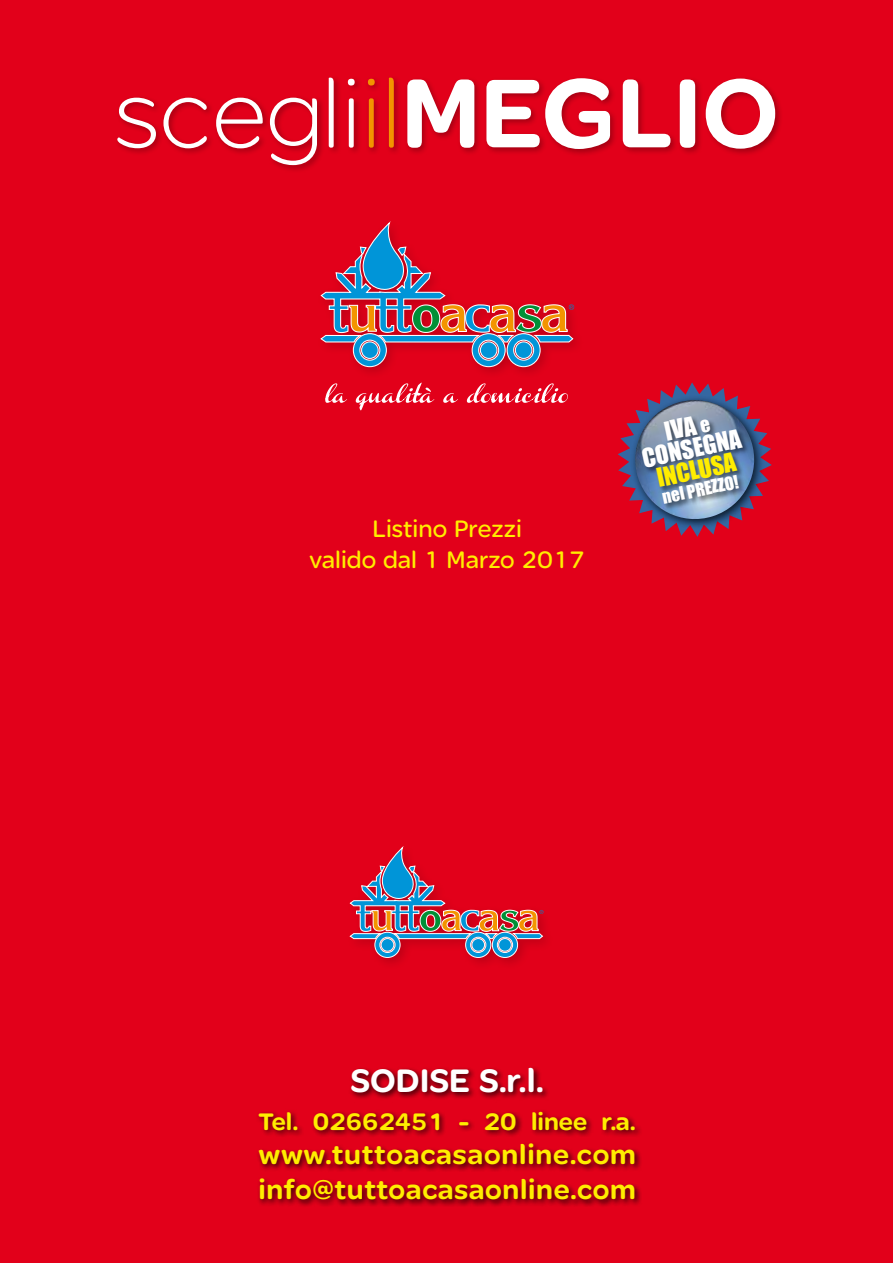
<style>
.page{position:relative;width:893px;height:1263px;background:#e2001a}
.page>*{position:absolute;margin:0;border:0;box-sizing:border-box;transform-origin:0 0}
.t1{font:900 34.8px "SE Optimist";color:#fff}
.t2{font:900 28.95px/34.8px "SE Optimist";letter-spacing:.02em;color:#ffed00}
.t3{font:25.5px/30.6px "SE Optimist";color:#ffed00;text-align:center}
.t4{font:900 25.5px "SE Optimist";color:#ffed00}
.t5{font:24px/22px "Impact";color:#fff;text-align:center}
.t6{font:24px "Impact";color:#ffed00}
.t7{font:17.1px "Impact";color:#fff}
.s1{font-size:19.2px}
</style>
<div class="page">
<div style="left:256px;top:1065px;width:386px;height:142px;background:#000;opacity:.75"></div>
<svg style="left:618px;top:382px;width:154px;height:155px"></svg>
<div style="left:630px;top:395px;width:135px;height:135px;background:#000;opacity:.75"></div>
<img style="left:628px;top:400px;width:133px;height:126px">
<div style="left:641px;top:415px;width:109px;height:96px;background:#000;opacity:.58"></div>
<div style="left:404px;top:75px;width:379px;height:82px;background:#000;opacity:.28"></div>
<svg style="left:407px;top:78px;width:368px;height:71px"></svg>
<div style="left:365px;top:75px;width:37px;height:80px;background:#000;opacity:.28"></div>
<svg style="left:368px;top:78px;width:26px;height:70px"></svg>
<div style="left:114px;top:75px;width:248px;height:98px;background:#000;opacity:.28"></div>
<svg style="left:117px;top:78px;width:238px;height:87px"></svg>
<svg style="left:325px;top:383px;width:243px;height:27px"></svg>
<svg style="left:320px;top:222px;width:254px;height:146px"></svg>
<svg style="left:349px;top:847px;width:195px;height:111px"></svg>
<p class="t3" style="left:309px;top:513px;width:277px">Listino Prezzi<br>valido dal 1 Marzo 2017</p>
<p class="t5" style="left:636px;top:426px;width:102px;rotate:-12deg">IVA <span class="s1">e<br></span>CONSEGNA</p>
<p class="t6" style="left:653px;top:460px;width:82px;rotate:-12deg">INCLUSA</p>
<p class="t7" style="left:660px;top:484px;width:79px;rotate:-12deg">nel PREZZO!</p>
<p class="t1" style="left:350px;top:1061px;width:195px">SODISE S.r.l.</p>
<p class="t4" style="left:258px;top:1107px;width:379px">Tel. 02662451 - 20 linee r.a.</p>
<p class="t2" style="left:258px;top:1137px;width:379px">www.tuttoacasaonline.com info@tuttoacasaonline.com</p>
</div>
